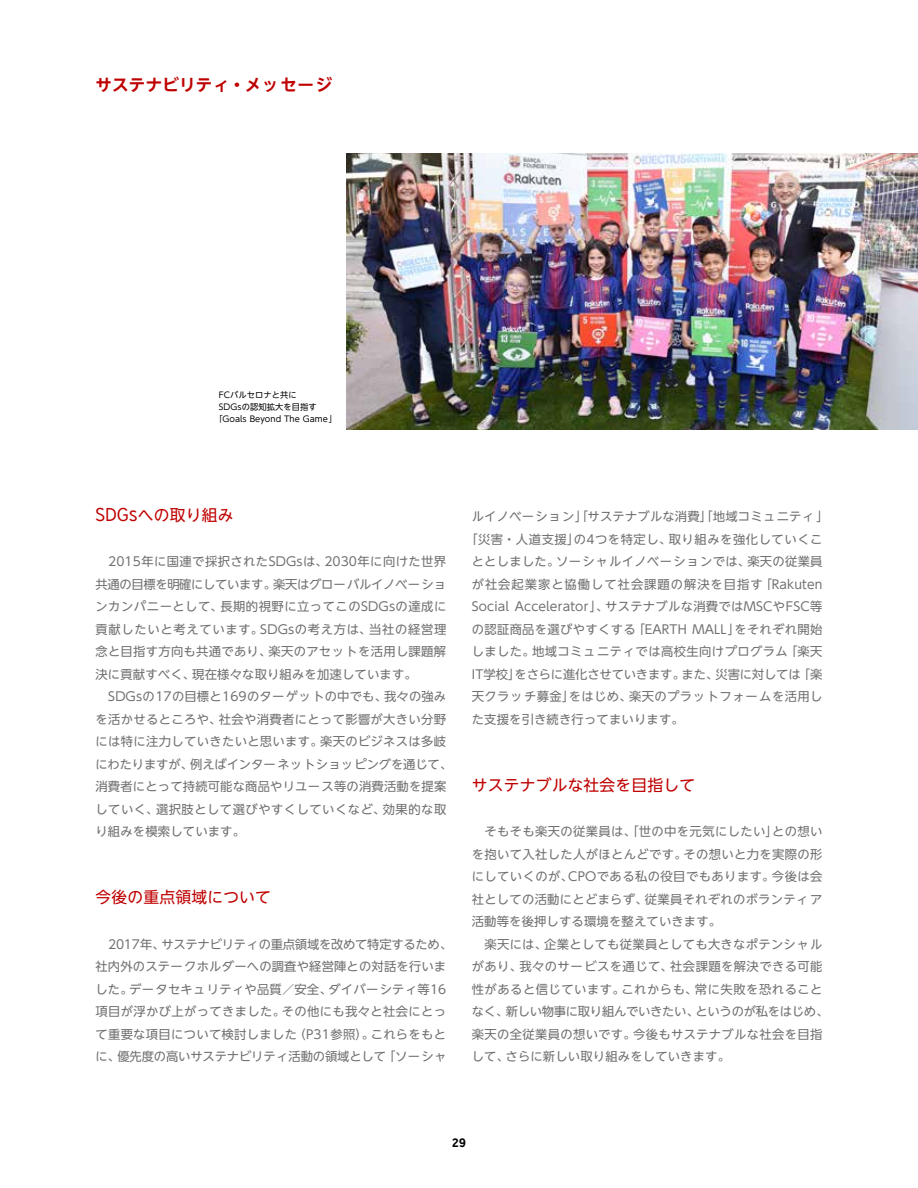
<style>
.page{position:relative;width:918px;height:1188px;background:#fff}
.page>*{position:absolute;margin:0;border:0;box-sizing:border-box;transform-origin:0 0}
.t1{font:700 16.5px "UD Shin Go NT Pro De";letter-spacing:.015em;color:#bf0000}
.t2{font:15.75px "UD Shin Go NT Pro";letter-spacing:.015em;color:#bf0000}
.t3{font:12.3px/22.5px "UD Shin Go NT Pro";letter-spacing:.025em;color:#717070}
.t4{font:12.3px "UD Shin Go NT Pro";letter-spacing:-.015em;color:#717070}
.t5{font:12.3px "UD Shin Go NT Pro";letter-spacing:.08em;color:#717070}
.t6{font:12.3px "UD Shin Go NT Pro";letter-spacing:.045em;color:#717070}
.t7{font:10.8px "Rakuten Global B";color:#000}
.t8{font:8.25px "UD Shin Go NT Pro";letter-spacing:.01em;color:#000}
.s1{font-family:"Rakuten Global R";font-size:16.5px}
</style>
<div class="page">
<img style="left:346px;top:153px;width:572px;height:276px">
<h1 class="t1" style="left:95px;top:71px;width:238px">サステナビリティ・メッセージ</h1>
<p class="t8" style="left:219px;top:389px;width:80px">FCバルセロナと共に</p>
<p class="t8" style="left:219px;top:401px;width:99px">SDGsの認知拡大を目指す</p>
<p class="t8" style="left:215px;top:413px;width:124px">「Goals Beyond The Game」</p>
<p class="t2" style="left:95px;top:502px;width:140px"><span class="s1">SDGs</span>への取り組み</p>
<p class="t3" style="left:95px;top:550px;width:352px;text-align:justify;text-indent:13px">2015年に国連で採択されたSDGsは、2030年に向けた世界共通の目標を明確にしています。楽天はグローバルイノベーションカンパニーとして、長期的視野に立ってこのSDGsの達成に貢献したいと考えています。SDGsの考え方は、当社の経営理念と目指す方向も共通であり、楽天のアセットを活用し課題解決に貢献すべく、現在様々な取り組みを加速しています。</p>
<p class="t3" style="left:95px;top:685px;width:358px;text-indent:13px">SDGsの17の目標と169のターゲットの中でも、我々の強みを活かせるところや、社会や消費者にとって影響が大きい分野には特に注力していきたいと思います。楽天のビジネスは多岐にわたりますが、例えばインターネットショッピングを通じて、消費者にとって持続可能な商品やリユース等の消費活動を提案していく、選択肢として選びやすくしていくなど、効果的な取り組みを模索しています。</p>
<p class="t2" style="left:95px;top:885px;width:177px">今後の重点領域について</p>
<p class="t3" style="left:95px;top:933px;width:358px;text-indent:13px">2017年、サステナビリティの重点領域を改めて特定するため、社内外のステークホルダーへの調査や経営陣との対話を行いました。データセキュリティや品質／安全、ダイバーシティ等16項目が浮かび上がってきました。その他にも我々と社会にとって重要な項目について検討しました（P31参照）。これらをもとに、優先度の高いサステナビリティ活動の領域として「ソーシャ</p>
<p class="t3" style="left:472px;top:505px;width:358px">ルイノベーション」「サステナブルな消費」「地域コミュニティ」</p>
<p class="t6" style="left:466px;top:529px;width:358px">「災害・人道支援」の4つを特定し、取り組みを強化していくこ</p>
<p class="t3" style="left:472px;top:550px;width:352px">ととしました。ソーシャルイノベーションでは、楽天の従業員</p>
<p class="t5" style="left:472px;top:574px;width:352px">が社会起業家と協働して社会課題の解決を目指す「Rakuten</p>
<p class="t3" style="left:472px;top:595px;width:352px">Social Accelerator」、サステナブルな消費ではMSCやFSC等</p>
<p class="t3" style="left:472px;top:618px;width:352px">の認証商品を選びやすくする「EARTH MALL」をそれぞれ開始</p>
<p class="t3" style="left:472px;top:640px;width:352px">しました。地域コミュニティでは高校生向けプログラム「楽天</p>
<p class="t4" style="left:472px;top:664px;width:352px">IT学校」をさらに進化させていきます。また、災害に対しては「楽</p>
<p class="t3" style="left:472px;top:685px;width:352px">天クラッチ募金」をはじめ、楽天のプラットフォームを活用し</p>
<p class="t3" style="left:472px;top:708px;width:214px">た支援を引き続き行ってまいります。</p>
<p class="t2" style="left:472px;top:772px;width:225px">サステナブルな社会を目指して</p>
<p class="t3" style="left:472px;top:820px;width:352px;text-align:justify;text-indent:13px">そもそも楽天の従業員は、「世の中を元気にしたい」との想いを抱いて入社した人がほとんどです。その想いと力を実際の形にしていくのが、CPOである私の役目でもあります。今後は会社としての活動にとどまらず、従業員それぞれのボランティア活動等を後押しする環境を整えていきます。</p>
<p class="t3" style="left:472px;top:933px;width:358px;text-indent:13px">楽天には、企業としても従業員としても大きなポテンシャルがあり、我々のサービスを通じて、社会課題を解決できる可能性があると信じています。これからも、常に失敗を恐れることなく、新しい物事に取り組んでいきたい、というのが私をはじめ、楽天の全従業員の想いです。今後もサステナブルな社会を目指して、さらに新しい取り組みをしていきます。</p>
<p class="t7" style="left:452px;top:1135px;width:15px">29</p>
</div>
